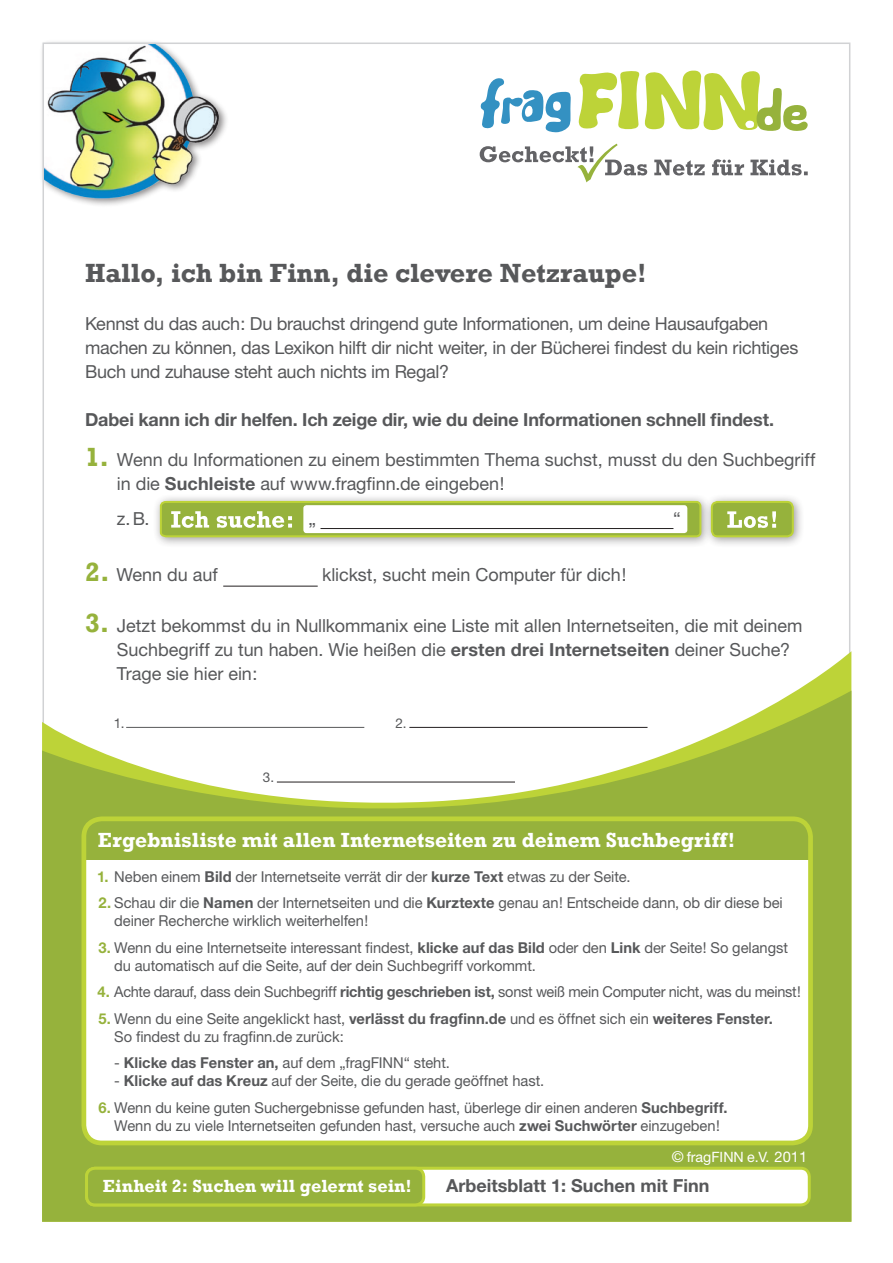
<style>
.page{position:relative;width:893px;height:1263px;background:#fff}
.page>*{position:absolute;margin:0;border:0;box-sizing:border-box;transform-origin:0 0}
.t1{font:700 27px "Rockwell";color:#57585a}
.t2{font:700 21px "Rockwell";color:#fff}
.t3{font:18px/24px "Helvetica Neue";letter-spacing:-.005em;color:#57585a}
.t4{font:700 18px "Helvetica Neue";letter-spacing:-.005em;color:#57585a}
.t5{font:700 18px "Rockwell";color:#fff}
.t6{font:15px/18px "Helvetica Neue";letter-spacing:-.005em;color:#57585a}
.t7{font:14.25px "Helvetica Neue";color:#fff}
.t8{font:13.5px "Helvetica Neue";color:#57585a}
.s1{font-family:"Rockwell";font-weight:700;font-size:27px;color:#96b23c}
.s2{font-weight:700}
.s3{font-weight:700;color:#96b23c}
.s4{font-size:15px}
.s5{font-size:14.7px}
</style>
<div class="page">
<svg style="left:480px;top:144px;width:328px;height:38px"></svg>
<svg style="left:480px;top:78px;width:91px;height:54px"></svg>
<svg style="left:578px;top:70px;width:230px;height:61px"></svg>
<div style="left:39px;top:39px;width:190px;height:169px;background:#231f20;opacity:.55"></div>
<img style="left:46px;top:46px;width:183px;height:162px">
<div style="left:703px;top:493px;width:101px;height:55px;background:#231f20;opacity:.45"></div>
<div style="left:712px;top:502px;width:81px;height:34px;background:#96b23c;border-radius:6px"></div>
<div style="left:711px;top:501px;width:83px;height:36px;border:2px solid #bdd338;border-radius:6px"></div>
<svg style="left:727px;top:511px;width:49px;height:17px"></svg>
<div style="left:152px;top:493px;width:560px;height:55px;background:#231f20;opacity:.45"></div>
<svg style="left:159px;top:500px;width:543px;height:38px"></svg>
<hr style="left:320px;top:528px;width:353px;height:1px;background:#231f20">
<hr style="left:223px;top:586px;width:95px;height:1px;background:#231f20">
<svg style="left:42px;top:691px;width:809px;height:531px;fill:#96b23c"></svg>
<div style="left:87px;top:1168px;width:722px;height:37px;background:#fff;border-radius:9px"></div>
<div style="left:85px;top:1167px;width:726px;height:39px;border:3px solid #bdd338;border-radius:9px"></div>
<div style="left:87px;top:1168px;width:337px;height:37px;background:#96b23c;border-radius:9px"></div>
<div style="left:85px;top:1167px;width:340px;height:39px;border:3px solid #bdd338;border-radius:9px"></div>
<div style="left:84px;top:819px;width:726px;height:324px;background:#fff;border-radius:18px"></div>
<div style="left:84px;top:819px;width:726px;height:41px;background:#96b23c"></div>
<div style="left:81px;top:816px;width:732px;height:329px;border:5px solid #bdd338;border-radius:18px"></div>
<h1 class="t1" style="left:85px;top:257px;width:563px">Hallo, ich bin Finn, die clevere Netzraupe!</h1>
<p class="t3" style="left:85px;top:312px;width:715px">Kennst du das auch: Du brauchst dringend gute Informationen, um deine Hausaufgaben machen zu können, das Lexikon hilft dir nicht weiter, in der Bücherei findest du kein richtiges<br>Buch und zuhause steht auch nichts im Regal?</p>
<p class="t4" style="left:85px;top:409px;width:691px">Dabei kann ich dir helfen. Ich zeige dir, wie du deine Informationen schnell findest.</p>
<p class="t3" style="left:117px;top:448px;width:700px;text-indent:-32px"><span class="s1">1.</span> Wenn du Informationen zu einem bestimmten Thema suchst, musst du den Suchbegriff in die <span class="s2">Suchleiste</span> auf www.fragfinn.de eingeben!</p>
<p class="t3" style="left:117px;top:506px;width:34px">z. B.</p>
<p class="t3" style="left:309px;top:506px;width:9px">„</p>
<p class="t3" style="left:673px;top:506px;width:9px">“</p>
<p class="t3" style="left:85px;top:562px;width:134px"><span class="s1">2.</span> Wenn du auf</p>
<p class="t3" style="left:322px;top:562px;width:306px">klickst, sucht mein Computer für dich!</p>
<p class="t3" style="left:117px;top:613px;width:687px;text-indent:-32px"><span class="s1">3.</span> Jetzt bekommst du in Nullkommanix eine Liste mit allen Internetseiten, die mit deinem<br>Suchbegriff zu tun haben. Wie heißen die <span class="s2">ersten drei Internetseiten</span> deiner Suche?<br>Trage sie hier ein:</p>
<p class="t8" style="left:114px;top:715px;width:12px">1.</p>
<p class="t8" style="left:395px;top:715px;width:13px">2.</p>
<p class="t8" style="left:263px;top:769px;width:13px">3.</p>
<h2 class="t2" style="left:98px;top:827px;width:639px">Ergebnisliste mit allen Internetseiten zu deinem Suchbegriff!</h2>
<p class="t6" style="left:97px;top:867px;width:535px"><span class="s3">1.</span> Neben einem <span class="s2">Bild</span> der Internetseite verrät dir der <span class="s2">kurze Text</span> etwas zu der Seite.</p>
<p class="t6" style="left:114px;top:894px;width:670px;text-indent:-16px"><span class="s3">2.</span> Schau dir die <span class="s2">Namen</span> der Internetseiten und die <span class="s2">Kurztexte</span> genau an! Entscheide dann, ob dir diese bei deiner Recherche wirklich weiterhelfen!</p>
<p class="t6" style="left:114px;top:938px;width:675px;text-indent:-16px"><span class="s3">3.</span> Wenn du eine Internetseite interessant findest, <span class="s2">klicke auf das Bild</span> oder den <span class="s2">Link</span> der Seite! So gelangst du automatisch auf die Seite, auf der dein Suchbegriff vorkommt.</p>
<p class="t6" style="left:98px;top:983px;width:705px"><span class="s3">4.</span> Achte darauf, dass dein Suchbegriff <span class="s2">richtig geschrieben ist,</span> sonst weiß mein Computer nicht, was du meinst!</p>
<p class="t6" style="left:114px;top:1009px;width:660px;text-indent:-16px"><span class="s3">5.</span> Wenn du eine Seite angeklickt hast, <span class="s2">verlässt du fragfinn.de</span> und es öffnet sich ein <span class="s2">weiteres Fenster.<br></span>So findest du zu fragfinn.de zurück:</p>
<p class="t6" style="left:114px;top:1054px;width:337px">- <span class="s2">Klicke das Fenster an,</span> auf dem „fragFINN“ steht.</p>
<p class="t6" style="left:114px;top:1072px;width:431px">- <span class="s2">Klicke auf das Kreuz</span> auf der Seite, die du gerade geöffnet hast.</p>
<p class="t6" style="left:98px;top:1098px;width:631px;text-align:center"><span class="s3">6.</span> Wenn du keine guten Suchergebnisse gefunden hast, überlege dir einen anderen <span class="s2">Suchbegriff.<br></span>Wenn du zu viele Internetseiten gefunden hast, versuche auch <span class="s2">zwei Suchwörter</span> einzugeben!</p>
<p class="t7" style="left:672px;top:1148px;width:137px"><span class="s4">©</span> fragFINN e.V. <span class="s5">2011</span></p>
<p class="t5" style="left:103px;top:1174px;width:310px">Einheit 2: Suchen will gelernt sein!</p>
<p class="t4" style="left:446px;top:1174px;width:265px">Arbeitsblatt 1: Suchen mit Finn</p>
</div>
